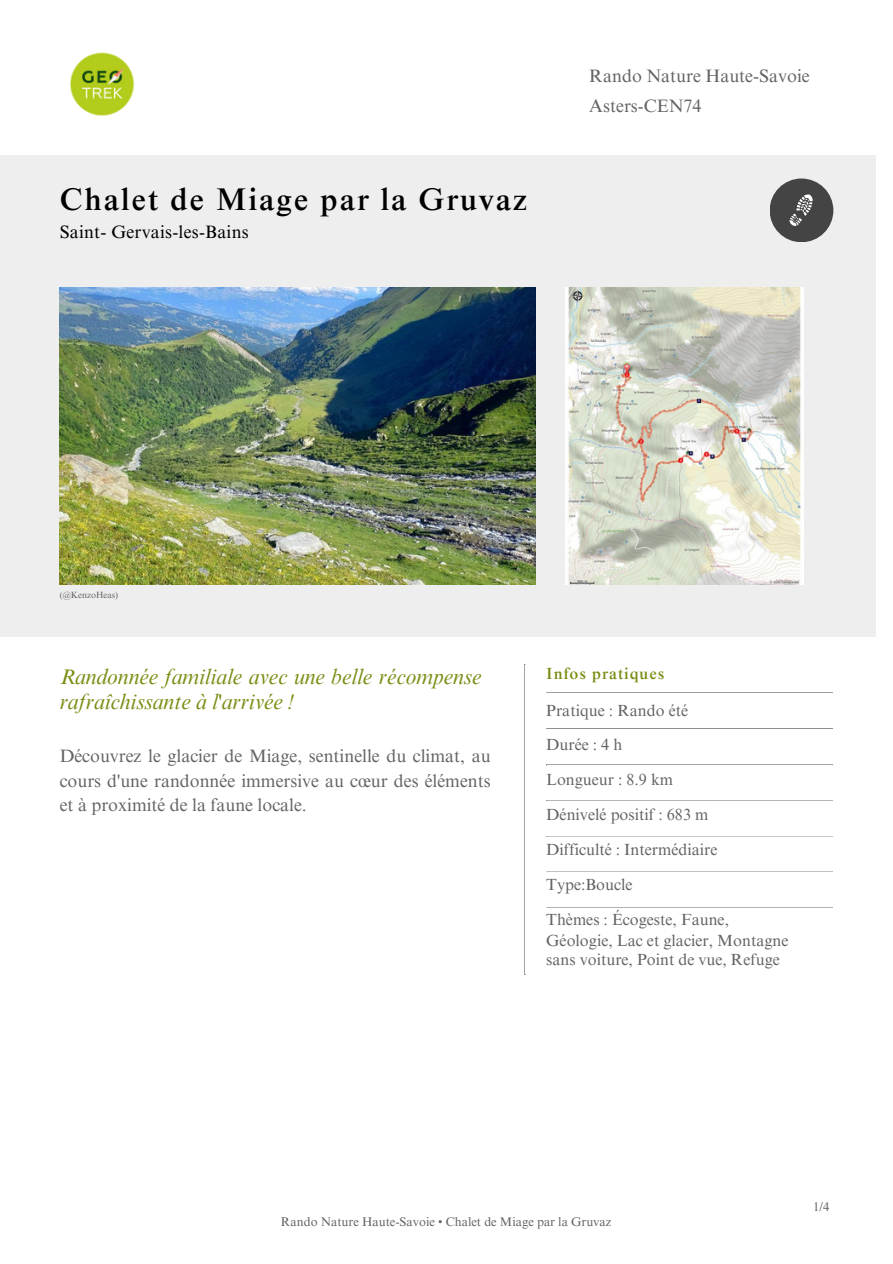
<style>
.page{position:relative;width:893px;height:1264px;background:#fff}
.page>*{position:absolute;margin:0;border:0;box-sizing:border-box;transform-origin:0 0}
.t1{font:500 31.35px "Times NRMT Pro";letter-spacing:.06em;color:#000}
.t2{font:italic 21.45px/25.8px "Times NRMT Pro";color:#7b8c12}
.t3{font:18px/24.8px "Times NRMT Pro";color:#646464;text-align:justify}
.t4{font:18px "Times NRMT Pro";letter-spacing:.015em;color:#000}
.t5{font:16.2px "Times NRMT Pro";color:#646464}
.t6{font:500 16.2px "Times NRMT Pro";letter-spacing:.06em;color:#7b8c12}
.t7{font:12.6px "Times NRMT Pro";color:#646464}
.t8{font:9px "Times NRMT Pro";color:#646464}
</style>
<div class="page">
<div style="left:0;top:155px;width:876px;height:481px;background:#eee"></div>
<img style="left:60px;top:288px;width:475px;height:297px">
<img style="left:565px;top:288px;width:238px;height:297px">
<img style="left:70px;top:52px;width:65px;height:64px">
<svg style="left:524px;top:664px;width:1px;height:310px"></svg>
<svg style="left:546px;top:692px;width:287px;height:1px"></svg>
<svg style="left:546px;top:728px;width:287px;height:1px"></svg>
<svg style="left:546px;top:764px;width:287px;height:1px"></svg>
<svg style="left:546px;top:871px;width:287px;height:1px"></svg>
<svg style="left:546px;top:907px;width:287px;height:1px"></svg>
<svg style="left:770px;top:178px;width:64px;height:64px;fill:#444"></svg>
<svg style="left:789px;top:194px;width:23px;height:32px"></svg>
<p class="t1" style="left:60px;top:187px;width:469px">Chalet de Miage par la Gruvaz</p>
<p class="t4" style="left:60px;top:225px;width:191px">Saint- Gervais-les-Bains</p>
<p class="t3" style="left:589px;top:66px;width:222px">Rando Nature Haute-Savoie</p>
<p class="t3" style="left:589px;top:95px;width:114px">Asters-CEN74</p>
<p class="t8" style="left:60px;top:592px;width:60px">(@KenzoHeas)</p>
<p class="t2" style="left:60px;top:666px;width:423px">Randonnée familiale avec une belle récompense rafraîchissante à l'arrivée !</p>
<p class="t6" style="left:546px;top:667px;width:120px">Infos pratiques</p>
<p class="t5" style="left:546px;top:704px;width:143px">Pratique : Rando été</p>
<p class="t5" style="left:546px;top:738px;width:77px">Durée : 4 h</p>
<p class="t5" style="left:546px;top:773px;width:128px">Longueur : 8.9 km</p>
<p class="t5" style="left:546px;top:808px;width:164px">Dénivelé positif : 683 m</p>
<p class="t5" style="left:546px;top:843px;width:173px">Difficulté : Intermédiaire</p>
<p class="t5" style="left:546px;top:878px;width:88px">Type:Boucle</p>
<p class="t5" style="left:546px;top:913px;width:184px">Thèmes : Écogeste, Faune,</p>
<p class="t5" style="left:546px;top:934px;width:244px">Géologie, Lac et glacier, Montagne</p>
<p class="t5" style="left:546px;top:953px;width:235px">sans voiture, Point de vue, Refuge</p>
<p class="t3" style="left:60px;top:745px;width:432px">Découvrez le glacier de Miage, sentinelle du climat, au cours d'une randonnée immersive au cœur des éléments et à proximité de la faune locale.</p>
<p class="t7" style="left:281px;top:1216px;width:332px">Rando Nature Haute-Savoie • Chalet de Miage par la Gruvaz</p>
<p class="t7" style="left:813px;top:1202px;width:18px">1/4</p>
</div>
